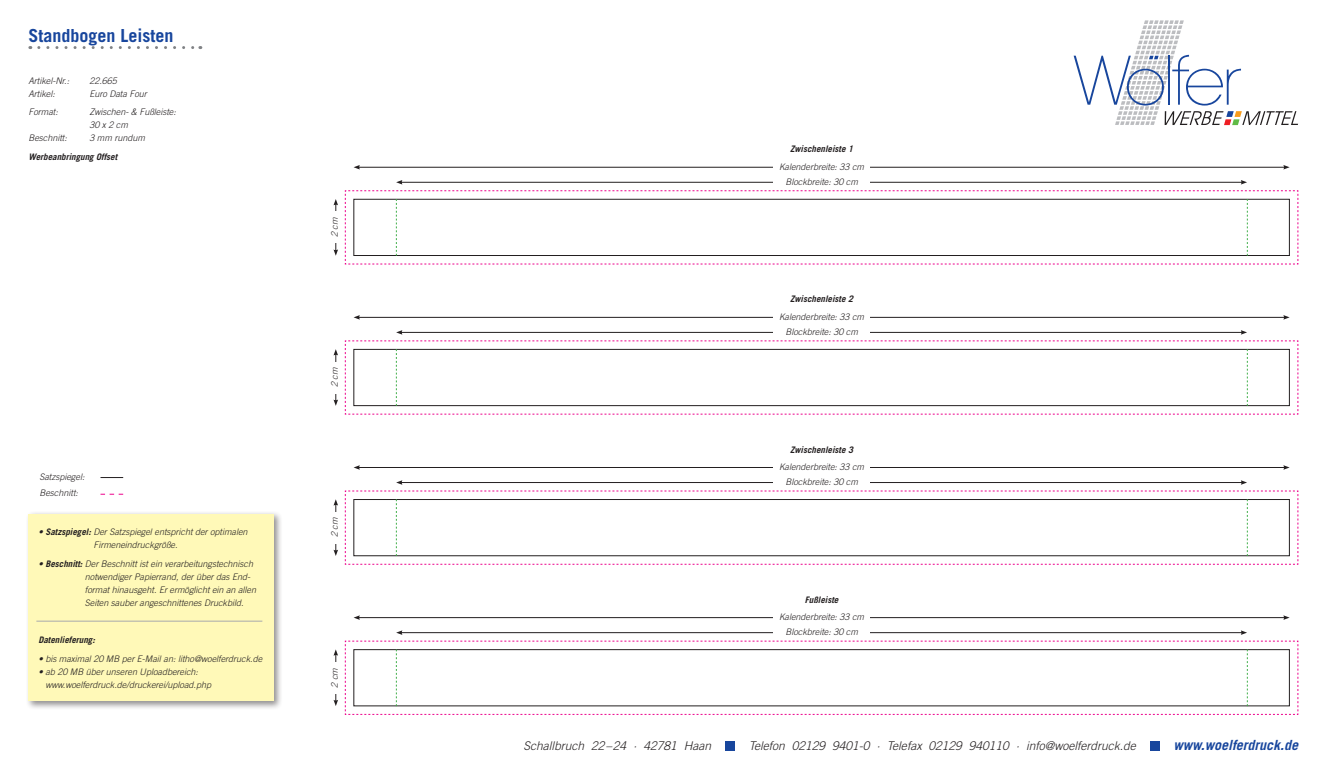
<style>
.page{position:relative;width:1319px;height:766px;background:#fff}
.page>*{position:absolute;margin:0;border:0;box-sizing:border-box;transform-origin:0 0}
.t1{font:700 18px "Trade Gothic";color:#18469d}
.t2{font:italic 700 14px "Trade Gothic";color:#18469d}
.t3{font:italic 300 12px "Trade Gothic";color:#231f20}
.t4{font:italic 300 9px/13px "Trade Gothic";color:#231f20}
.t5{font:italic 700 9px "Trade Gothic";color:#231f20}
.s1{font-weight:700}
</style>
<div class="page">
<div style="left:25px;top:511px;width:258px;height:198px;background:#231f20;opacity:.5"></div>
<div style="left:28px;top:514px;width:246px;height:186px;background:#fff9b8"></div>
<svg style="left:100px;top:477px;width:23px;height:1px"></svg>
<svg style="left:100px;top:494px;width:23px;height:1px"></svg>
<hr style="left:36px;top:620px;width:226px;height:1px;background:#a8a9ad">
<svg style="left:39px;top:46px;width:162px;height:3px"></svg>
<div style="left:724px;top:740px;width:10px;height:10px;background:#18469d"></div>
<div style="left:1149px;top:740px;width:10px;height:10px;background:#18469d"></div>
<svg style="left:1073px;top:20px;width:224px;height:105px"></svg>
<hr style="left:401px;top:182px;width:841px;height:1px;background:#231f20">
<svg style="left:396px;top:180px;width:6px;height:4px"></svg>
<svg style="left:1240px;top:180px;width:6px;height:4px"></svg>
<hr style="left:358px;top:167px;width:926px;height:1px;background:#231f20">
<svg style="left:353px;top:165px;width:7px;height:4px"></svg>
<svg style="left:1282px;top:165px;width:7px;height:4px"></svg>
<div style="left:773px;top:178px;width:96px;height:11px;background:#fff"></div>
<div style="left:773px;top:163px;width:96px;height:11px;background:#fff"></div>
<hr style="left:335px;top:204px;width:1px;height:47px;background:#231f20">
<svg style="left:333px;top:199px;width:5px;height:6px"></svg>
<svg style="left:333px;top:249px;width:5px;height:7px"></svg>
<div style="left:331px;top:212px;width:11px;height:31px;background:#fff"></div>
<svg style="left:345px;top:190px;width:953px;height:75px"></svg>
<hr style="left:401px;top:332px;width:841px;height:1px;background:#231f20">
<svg style="left:396px;top:330px;width:6px;height:4px"></svg>
<svg style="left:1240px;top:330px;width:6px;height:4px"></svg>
<hr style="left:358px;top:317px;width:926px;height:1px;background:#231f20">
<svg style="left:353px;top:315px;width:7px;height:4px"></svg>
<svg style="left:1282px;top:315px;width:7px;height:4px"></svg>
<div style="left:773px;top:328px;width:96px;height:11px;background:#fff"></div>
<div style="left:773px;top:313px;width:96px;height:11px;background:#fff"></div>
<hr style="left:335px;top:354px;width:1px;height:47px;background:#231f20">
<svg style="left:333px;top:349px;width:5px;height:6px"></svg>
<svg style="left:333px;top:399px;width:5px;height:7px"></svg>
<div style="left:331px;top:362px;width:11px;height:31px;background:#fff"></div>
<svg style="left:345px;top:340px;width:953px;height:75px"></svg>
<hr style="left:401px;top:482px;width:841px;height:1px;background:#231f20">
<svg style="left:396px;top:480px;width:6px;height:4px"></svg>
<svg style="left:1241px;top:480px;width:5px;height:4px"></svg>
<hr style="left:358px;top:467px;width:926px;height:1px;background:#231f20">
<svg style="left:353px;top:465px;width:7px;height:4px"></svg>
<svg style="left:1283px;top:465px;width:6px;height:4px"></svg>
<div style="left:773px;top:478px;width:96px;height:11px;background:#fff"></div>
<div style="left:773px;top:463px;width:96px;height:11px;background:#fff"></div>
<hr style="left:335px;top:504px;width:1px;height:47px;background:#231f20">
<svg style="left:333px;top:499px;width:5px;height:6px"></svg>
<svg style="left:333px;top:549px;width:5px;height:7px"></svg>
<div style="left:331px;top:512px;width:11px;height:31px;background:#fff"></div>
<svg style="left:345px;top:490px;width:953px;height:75px"></svg>
<hr style="left:401px;top:632px;width:841px;height:1px;background:#231f20">
<svg style="left:396px;top:630px;width:6px;height:4px"></svg>
<svg style="left:1240px;top:630px;width:6px;height:4px"></svg>
<hr style="left:358px;top:617px;width:926px;height:1px;background:#231f20">
<svg style="left:353px;top:615px;width:7px;height:4px"></svg>
<svg style="left:1282px;top:615px;width:7px;height:4px"></svg>
<div style="left:773px;top:628px;width:96px;height:11px;background:#fff"></div>
<div style="left:773px;top:613px;width:96px;height:11px;background:#fff"></div>
<hr style="left:335px;top:654px;width:1px;height:47px;background:#231f20">
<svg style="left:333px;top:649px;width:5px;height:6px"></svg>
<svg style="left:333px;top:699px;width:5px;height:7px"></svg>
<div style="left:331px;top:662px;width:11px;height:31px;background:#fff"></div>
<svg style="left:345px;top:640px;width:953px;height:75px"></svg>
<h1 class="t1" style="left:28px;top:24px;width:147px">Standbogen Leisten</h1>
<p class="t4" style="left:28px;top:74px;width:42px">Artikel-Nr.:</p>
<p class="t4" style="left:89px;top:74px;width:29px">22.665</p>
<p class="t4" style="left:28px;top:87px;width:28px">Artikel:</p>
<p class="t4" style="left:89px;top:87px;width:59px">Euro Data Four</p>
<p class="t4" style="left:28px;top:105px;width:31px">Format:</p>
<p class="t4" style="left:89px;top:105px;width:88px">Zwischen- &amp; Fußleiste:<br>30 x 2 cm</p>
<p class="t4" style="left:28px;top:131px;width:40px">Beschnitt:</p>
<p class="t4" style="left:89px;top:131px;width:57px">3 mm rundum</p>
<p class="t5" style="left:28px;top:151px;width:90px">Werbeanbringung Offset</p>
<p class="t4" style="left:39px;top:468px;width:46px;line-height:16.7px">Satzspiegel:<br>Beschnitt:</p>
<p class="t4" style="left:93px;top:525px;width:156px;text-indent:-55px">• <span class="s1">Satzspiegel:</span> Der Satzspiegel entspricht der optimalen<br>Firmeneindruckgröße.</p>
<p class="t4" style="left:85px;top:556px;width:173px;text-indent:-47px">• <span class="s1">Beschnitt:</span> Der Beschnitt ist ein verarbeitungstechnisch notwendiger Papierrand, der über das End&shy;format hinausgeht. Er ermöglicht ein an allen Seiten sauber angeschnittenes Druckbild.</p>
<p class="t5" style="left:38px;top:634px;width:58px">Datenlieferung:</p>
<p class="t4" style="left:38px;top:651px;width:225px">• bis maximal 20 MB per E-Mail an: litho@woelferdruck.de</p>
<p class="t4" style="left:45px;top:664px;width:167px;text-indent:-7px">• ab 20 MB über unseren Uploadbereich: www.woelferdruck.de/druckerei/upload.php</p>
<p class="t4" style="left:328px;top:237px;width:21px;rotate:-90deg">2 cm</p>
<p class="t4" style="left:328px;top:387px;width:21px;rotate:-90deg">2 cm</p>
<p class="t4" style="left:328px;top:537px;width:21px;rotate:-90deg">2 cm</p>
<p class="t4" style="left:328px;top:687px;width:21px;rotate:-90deg">2 cm</p>
<p class="t5" style="left:790px;top:143px;width:65px">Zwischenleiste 1</p>
<p class="t4" style="left:779px;top:160px;width:87px">Kalenderbreite: 33 cm</p>
<p class="t4" style="left:785px;top:175px;width:74px">Blockbreite: 30 cm</p>
<p class="t5" style="left:790px;top:293px;width:65px">Zwischenleiste 2</p>
<p class="t4" style="left:779px;top:310px;width:87px">Kalenderbreite: 33 cm</p>
<p class="t4" style="left:785px;top:325px;width:74px">Blockbreite: 30 cm</p>
<p class="t5" style="left:790px;top:443px;width:65px">Zwischenleiste 3</p>
<p class="t4" style="left:779px;top:460px;width:87px">Kalenderbreite: 33 cm</p>
<p class="t4" style="left:785px;top:475px;width:74px">Blockbreite: 30 cm</p>
<p class="t5" style="left:804px;top:593px;width:35px">Fußleiste</p>
<p class="t4" style="left:779px;top:610px;width:87px">Kalenderbreite: 33 cm</p>
<p class="t4" style="left:785px;top:625px;width:74px">Blockbreite: 30 cm</p>
<h3 class="t3" style="left:523px;top:738px;width:189px">Schallbruch 22–24 · 42781 Haan</h3>
<h3 class="t3" style="left:748px;top:738px;width:388px">Telefon 02129 9401-0 · Telefax 02129 940110 · info@woelferdruck.de</h3>
<h2 class="t2" style="left:1173px;top:736px;width:126px">www.woelferdruck.de</h2>
</div>
